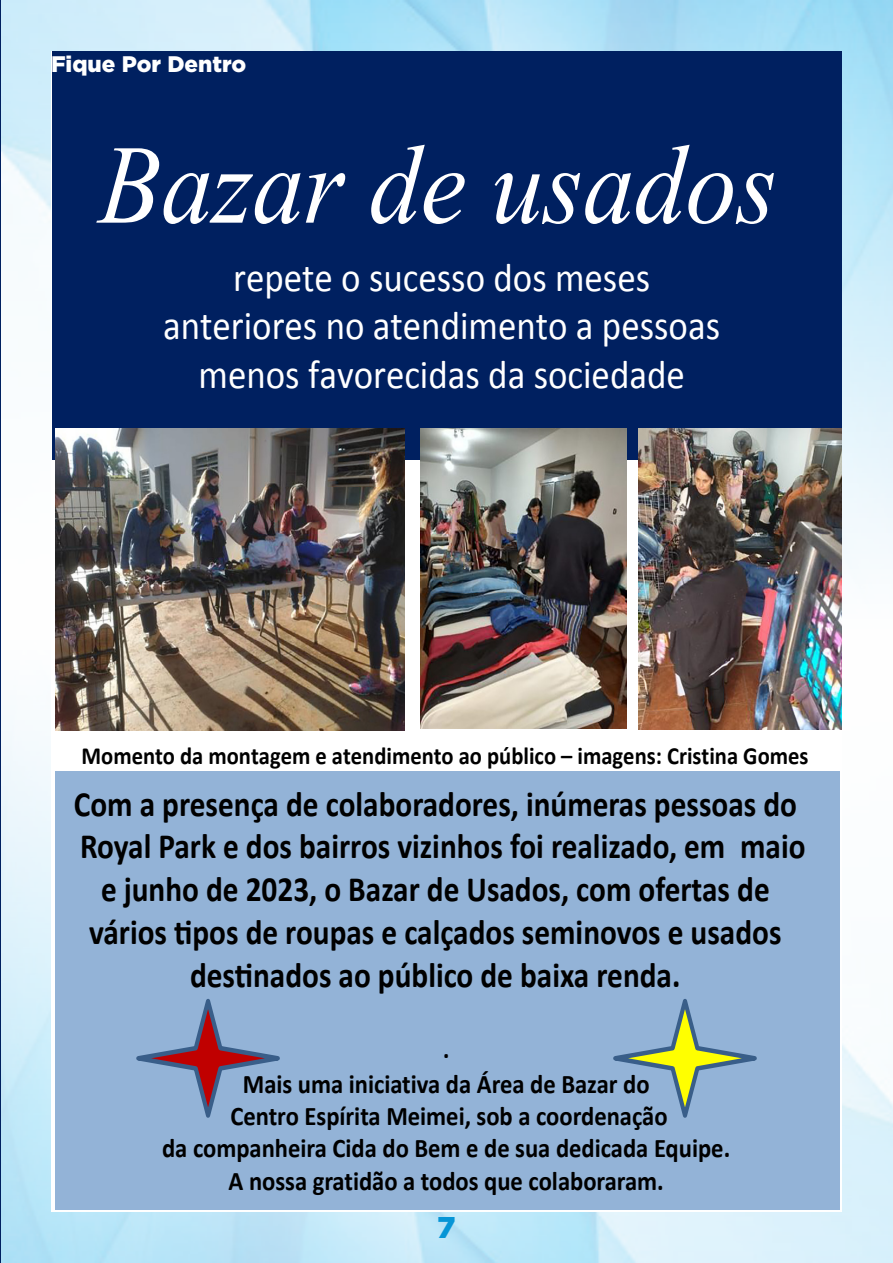
<style>
.page{position:relative;width:893px;height:1263px;background:#fff}
.page>*{position:absolute;margin:0;border:0;box-sizing:border-box;transform-origin:0 0}
.t1{font:italic 112.2px "Times New Roman";color:#fff;scale:.91 1}
.t2{font:40.35px/48.4px "Calibri";color:#fff;text-align:center;scale:.91 1}
.t3{font:35.85px "Calibri";color:#000;scale:.91 1}
.t4{font:700 35.7px/42.8px "Calibri";color:#000;text-align:center;scale:.88 1}
.t5{font:900 30px "Gotham";color:#0695d6}
.t6{font:700 27px/32.4px "Calibri";color:#000;text-align:center;scale:.91 1}
.t7{font:700 24.75px "Calibri";color:#000;scale:.91 1}
.t8{font:900 22.5px "Gotham";color:#fff}
.t9{font:18px "Calibri";color:#fff;scale:.91 1}
</style>
<div class="page">
<hr style="left:0;top:0;width:1px;height:1263px;background:#002060">
<div style="left:52px;top:51px;width:790px;height:408px;background:#002060"></div>
<img style="left:420px;top:428px;width:206px;height:301px">
<img style="left:55px;top:429px;width:350px;height:302px">
<img style="left:638px;top:429px;width:204px;height:300px">
<div style="left:55px;top:772px;width:785px;height:438px;background:#93b3d7"></div>
<svg style="left:613px;top:999px;width:144px;height:119px"></svg>
<svg style="left:136px;top:999px;width:144px;height:119px"></svg>
<p class="t8" style="left:51px;top:51px;width:197px">Fique Por Dentro</p>
<h1 class="t1" style="left:99px;top:108px;width:746px">Bazar de usados</h1>
<p class="t2" style="left:163px;top:253px;width:613px">repete o sucesso dos meses anteriores no atendimento a pessoas menos favorecidas da sociedade</p>
<p class="t7" style="left:82px;top:740px;width:800px">Momento da montagem e atendimento ao público – imagens: Cristina Gomes</p>
<p class="t9" style="left:467px;top:749px;width:10px">–</p>
<p class="t4" style="left:74px;top:782px;width:833px">Com a presença de colaboradores, inúmeras pessoas do Royal Park e dos bairros vizinhos foi realizado, em maio e junho de 2023, o Bazar de Usados, com ofertas de vários tipos de roupas e calçados seminovos e usados destinados ao público de baixa renda.</p>
<p class="t3" style="left:442px;top:1028px;width:11px">.</p>
<p class="t6" style="left:162px;top:1067px;width:626px">Mais uma iniciativa da Área de Bazar do<br>Centro Espírita Meimei, sob a coordenação<br>da companheira Cida do Bem e de sua dedicada Equipe.<br>A nossa gratidão a todos que colaboraram.</p>
<p class="t5" style="left:437px;top:1210px;width:20px">7</p>
</div>
